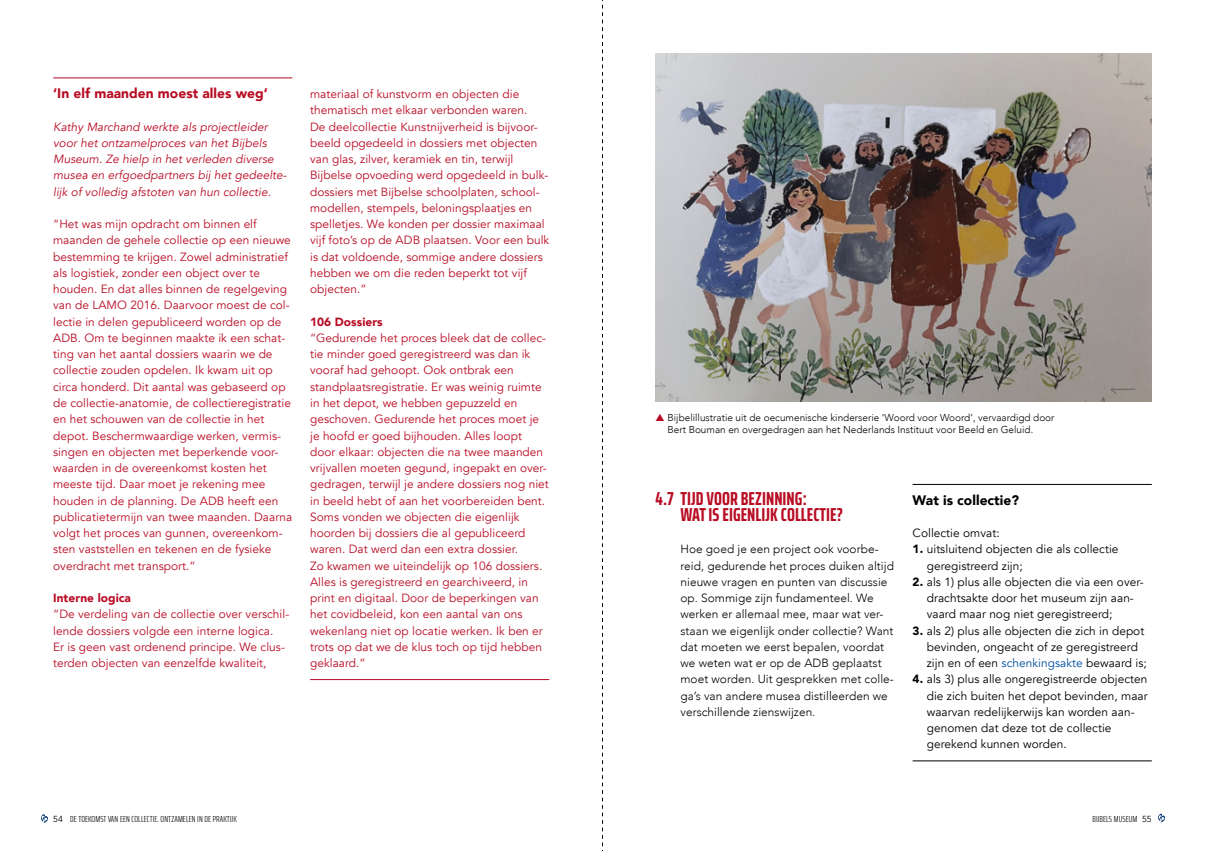
<style>
.page{position:relative;width:1205px;height:851px;background:#fff}
.page>*{position:absolute;margin:0;border:0;box-sizing:border-box;transform-origin:0 0}
.SK_Saira{font:700 extra-condensed 18.75px/16.2px "Saira";letter-spacing:.005em;color:#b80c23}
.KADER_kop{font:900 13.75px "Avenir";letter-spacing:.005em;color:#b80c23}
.KADER_kop-2{font:900 13.75px "Avenir";letter-spacing:.005em;color:#000}
.KADER_tekst{font:11.88px/16.2px "Avenir";letter-spacing:.005em;color:#b80c23}
.KADER_tekst-2{font:11.88px/16.2px "Avenir";letter-spacing:.005em;color:#000}
.Body_tekst{font:300 11.88px/16.2px "Avenir";letter-spacing:.005em;color:#000}
.KADER_italic{font:italic 11.88px/16.2px "Avenir";letter-spacing:.005em;color:#b80c23}
.KADER_tussenkop{font:900 11.88px "Avenir";letter-spacing:.005em;color:#b80c23}
.Bijschrift{font:300 10px/12.5px "Avenir";color:#000}
.t1{font:300 extra-condensed 8.75px "Saira";letter-spacing:.01em;color:#000}
.s1{font-weight:900}
.s2{color:#004f9f}
.s3{font-family:"Avenir";font-weight:400;font-stretch:normal}
</style>
<div class="page">
<svg style="left:41px;top:814px;width:7px;height:9px"></svg>
<svg style="left:1158px;top:813px;width:7px;height:9px"></svg>
<hr style="left:53px;top:78px;width:239px;height:1px;background:#b80c23">
<hr style="left:310px;top:679px;width:239px;height:1px;background:#b80c23">
<hr style="left:912px;top:484px;width:240px;height:1px;background:#000">
<hr style="left:912px;top:760px;width:240px;height:1px;background:#000">
<img style="left:655px;top:53px;width:497px;height:348px">
<svg style="left:602px;top:0;width:1px;height:847px"></svg>
<p class="KADER_kop" style="left:53px;top:81px;width:216px">‘In elf maanden moest alles weg’</p>
<p class="KADER_italic" style="left:53px;top:118px;width:235px">Kathy Marchand werkte als projectleider voor het ontzamelproces van het Bijbels Museum. Ze hielp in het verleden diverse musea en erfgoedpartners bij het gedeelte&shy;lijk of volledig afstoten van hun collectie.</p>
<p class="KADER_tekst" style="left:53px;top:216px;width:241px">“Het was mijn opdracht om binnen elf maanden de gehele collectie op een nieuwe bestemming te krijgen. Zowel administratief als logistiek, zonder een object over te houden. En dat alles binnen de regelgeving van de LAMO 2016. Daarvoor moest de col&shy;lectie in delen gepubliceerd worden op de ADB. Om te beginnen maakte ik een schat&shy;ting van het aantal dossiers waarin we de collectie zouden opdelen. Ik kwam uit op circa honderd. Dit aantal was gebaseerd op de collectie-anatomie, de collectieregistratie en het schouwen van de collectie in het depot. Beschermwaardige werken, vermis&shy;singen en objecten met beperkende voor&shy;waarden in de overeenkomst kosten het meeste tijd. Daar moet je rekening mee houden in de planning. De ADB heeft een publicatietermijn van twee maanden. Daarna volgt het proces van gunnen, overeenkom&shy;sten vaststellen en tekenen en de fysieke overdracht met transport.”</p>
<p class="KADER_tussenkop" style="left:53px;top:587px;width:79px">Interne logica</p>
<p class="KADER_tekst" style="left:53px;top:606px;width:238px">“De verdeling van de collectie over verschil&shy;lende dossiers volgde een interne logica.<br>Er is geen vast ordenend principe. We clus&shy;terden objecten van eenzelfde kwaliteit,</p>
<p class="KADER_tekst" style="left:310px;top:86px;width:241px">materiaal of kunstvorm en objecten die thematisch met elkaar verbonden waren.<br>De deelcollectie Kunstnijverheid is bijvoor&shy;beeld opgedeeld in dossiers met objecten van glas, zilver, keramiek en tin, terwijl Bijbelse opvoeding werd opgedeeld in bulk&shy;dossiers met Bijbelse schoolplaten, school&shy;modellen, stempels, beloningsplaatjes en spelletjes. We konden per dossier maximaal vijf foto’s op de ADB plaatsen. Voor een bulk is dat voldoende, sommige andere dossiers hebben we om die reden beperkt tot vijf objecten.”</p>
<p class="KADER_tussenkop" style="left:310px;top:311px;width:74px">106 Dossiers</p>
<p class="KADER_tekst" style="left:310px;top:330px;width:240px">“Gedurende het proces bleek dat de collec&shy;tie minder goed geregistreerd was dan ik vooraf had gehoopt. Ook ontbrak een standplaatsregistratie. Er was weinig ruimte in het depot, we hebben gepuzzeld en geschoven. Gedurende het proces moet je je hoofd er goed bijhouden. Alles loopt door elkaar: objecten die na twee maanden vrijvallen moeten gegund, ingepakt en over&shy;gedragen, terwijl je andere dossiers nog niet in beeld hebt of aan het voorbereiden bent.<br>Soms vonden we objecten die eigenlijk hoorden bij dossiers die al gepubliceerd waren. Dat werd dan een extra dossier.<br>Zo kwamen we uiteindelijk op 106 dossiers.<br>Alles is geregistreerd en gearchiveerd, in print en digitaal. Door de beperkingen van het covidbeleid, kon een aantal van ons wekenlang niet op locatie werken. Ik ben er trots op dat we de klus toch op tijd hebben geklaard.”</p>
<p class="Bijschrift" style="left:667px;top:411px;width:388px">Bijbelillustratie uit de oecumenische kinderserie ‘Woord voor Woord’, vervaardigd door<br>Bert Bouman en overgedragen aan het Nederlands Instituut voor Beeld en Geluid.</p>
<p class="SK_Saira" style="left:680px;top:489px;width:164px;text-indent:-25px">4.7 TIJD VOOR BEZINNING:<br>WAT IS EIGENLIJK COLLECTIE?</p>
<p class="Body_tekst" style="left:680px;top:541px;width:215px">Hoe goed je een project ook voorbe&shy;reid, gedurende het proces duiken altijd nieuwe vragen en punten van discussie op. Sommige zijn fundamenteel. We werken er allemaal mee, maar wat ver&shy;staan we eigenlijk onder collectie? Want dat moeten we eerst bepalen, voordat we weten wat er op de ADB geplaatst moet worden. Uit gesprekken met colle&shy;ga’s van andere musea distilleerden we verschillende zienswijzen.</p>
<p class="KADER_kop-2" style="left:912px;top:488px;width:108px">Wat is collectie?</p>
<p class="KADER_tekst-2" style="left:912px;top:525px;width:89px">Collectie omvat:</p>
<p class="KADER_tekst-2" style="left:927px;top:541px;width:193px;text-indent:-14px"><span class="s1">1.</span> uitsluitend objecten die als collectie geregistreerd zijn;</p>
<p class="KADER_tekst-2" style="left:927px;top:573px;width:218px;text-indent:-14px"><span class="s1">2.</span> als 1) plus alle objecten die via een over&shy;drachtsakte door het museum zijn aan&shy;vaard maar nog niet geregistreerd;</p>
<p class="KADER_tekst-2" style="left:927px;top:622px;width:222px;text-indent:-14px"><span class="s1">3.</span> als 2) plus alle objecten die zich in depot bevinden, ongeacht of ze geregistreerd zijn en of een <span class="s2">schenkingsakte</span> bewaard is;</p>
<p class="KADER_tekst-2" style="left:927px;top:671px;width:222px;text-indent:-14px"><span class="s1">4.</span> als 3) plus alle ongeregistreerde objecten die zich buiten het depot bevinden, maar waarvan redelijkerwijs kan worden aan&shy;genomen dat deze tot de collectie gerekend kunnen worden.</p>
<p class="t1" style="left:53px;top:812px;width:185px"><span class="s3">54</span> DE TOEKOMST VAN EEN COLLECTIE. ONTZAMELEN IN DE PRAKTIJK</p>
<p class="t1" style="left:1092px;top:812px;width:61px">BIJBELS MUSEUM <span class="s3">55</span></p>
</div>
